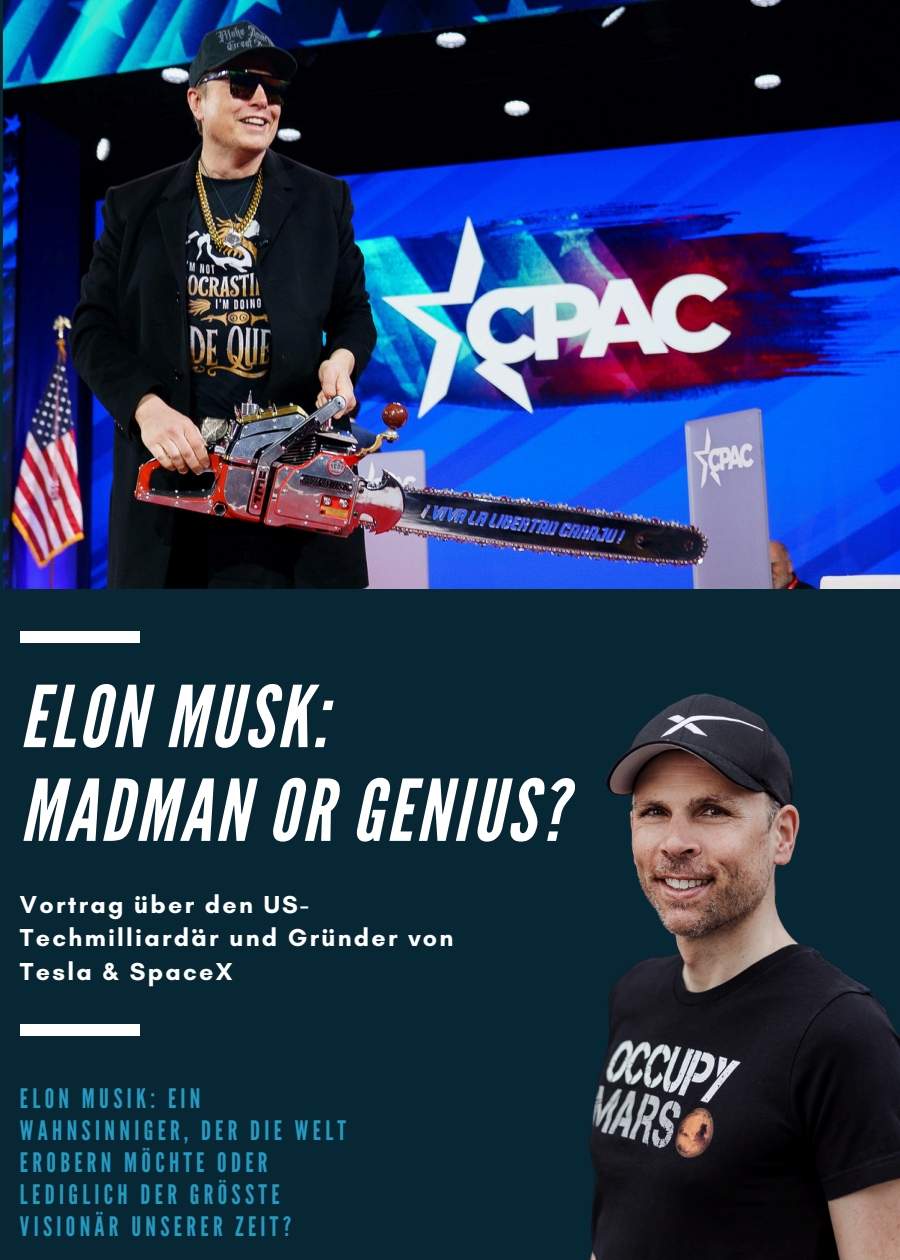
<style>
.page{position:relative;width:900px;height:1260px;background:#fff}
.page>*{position:absolute;margin:0;border:0;box-sizing:border-box;transform-origin:0 0}
.t1{font:italic 85px/93.8px "League Gothic";letter-spacing:.04em;color:#fff}
.t2{font:26.75px/32px "League Gothic";letter-spacing:.16em;color:#259ac0}
.t3{font:700 25px/33.8px "Glacial Indifference";letter-spacing:.09em;color:#fff}
</style>
<div class="page">
<div style="left:0;top:90px;width:900px;height:1170px;background:#082735"></div>
<div style="left:20px;top:631px;width:120px;height:12px;background:#fff"></div>
<div style="left:20px;top:1025px;width:120px;height:11px;background:#fff"></div>
<img style="left:488px;top:660px;width:412px;height:600px">
<img style="left:3px;top:0;width:897px;height:589px">
<p class="t1" style="left:20px;top:672px;width:547px">ELON MUSK:<br>MADMAN OR GENIUS?</p>
<p class="t3" style="left:20px;top:887px;width:435px">Vortrag über den US-<br>Techmilliardär und Gründer von<br>Tesla &amp; SpaceX</p>
<p class="t2" style="left:20px;top:1083px;width:328px">ELON MUSIK: EIN<br>WAHNSINNIGER, DER DIE WELT<br>EROBERN MÖCHTE ODER<br>LEDIGLICH DER GRÖSSTE<br>VISIONÄR UNSERER ZEIT?</p>
</div>
